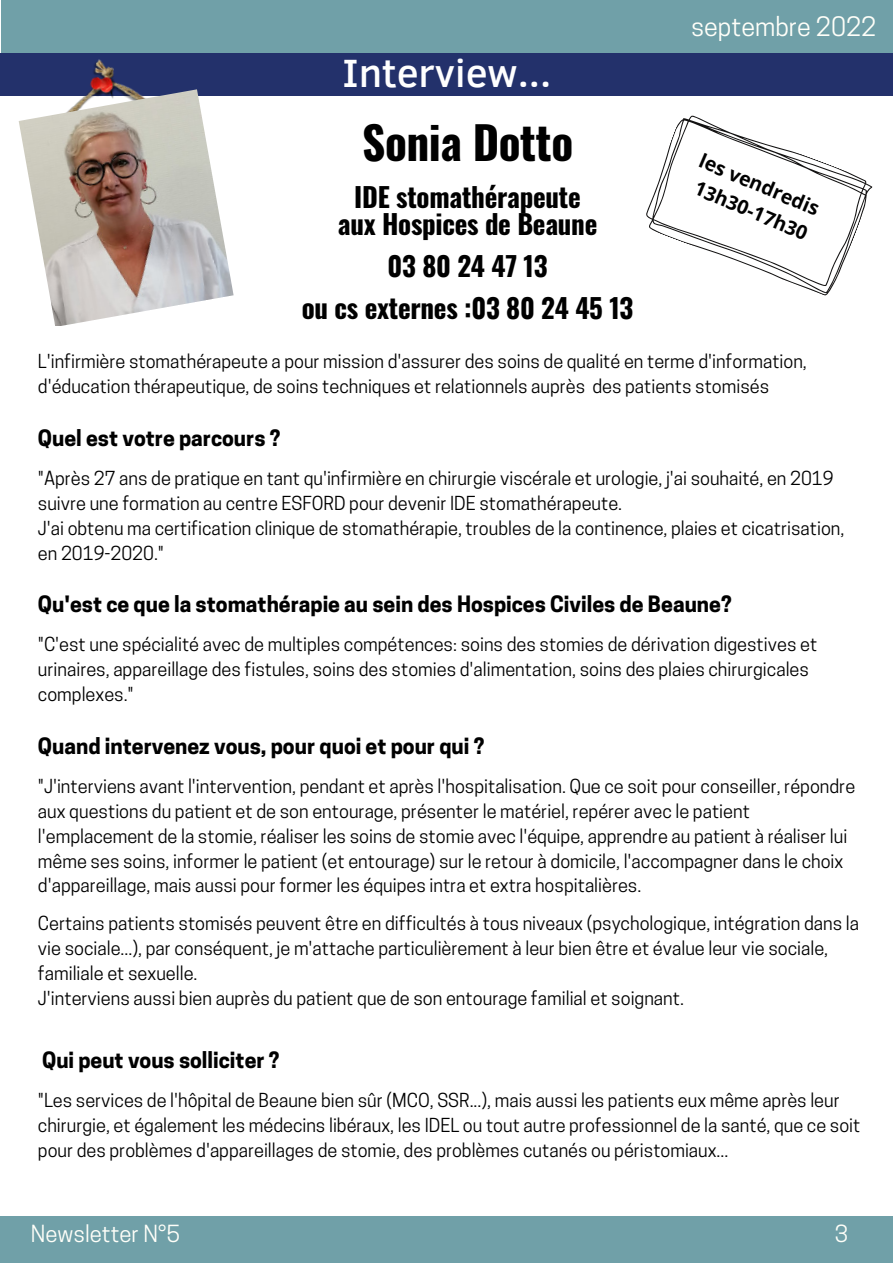
<style>
.page{position:relative;width:893px;height:1264px;background:#fff}
.page>*{position:absolute;margin:0;border:0;box-sizing:border-box;transform-origin:0 0}
.t1{font:700 45.3px "Oswald";letter-spacing:-.01em;color:#000}
.t2{font:500 40.5px "Clear Sans";color:#fff}
.t3{font:700 27px/27px "Oswald";letter-spacing:-.01em;color:#000;text-align:center}
.t4{font:25.2px "Cooper Hewitt";color:#fffff9}
.t5{font:22.2px "Cooper Hewitt";color:#fffff9}
.t6{font:700 21.15px "Cooper Hewitt";color:#000}
.t7{font:700 19.5px/27px "Open Sans";color:#000;text-align:center}
.t8{font:18.15px/24.9px "Cooper Hewitt";color:#000}
</style>
<div class="page">
<div style="left:1px;top:0;width:891px;height:53px;background:#70a0a8"></div>
<div style="left:0;top:1216px;width:892px;height:46px;background:#70a0a8"></div>
<div style="left:0;top:53px;width:892px;height:42px;background:#23316b"></div>
<img style="left:90px;top:59px;width:42px;height:30px">
<img style="left:19px;top:89px;width:214px;height:237px">
<svg style="left:646px;top:116px;width:226px;height:179px"></svg>
<h2 class="t2" style="left:342px;top:44px;width:210px">Interview...</h2>
<h1 class="t1" style="left:362px;top:119px;width:212px">Sonia Dotto</h1>
<h3 class="t3" style="left:338px;top:186px;width:261px">IDE stomathérapeute aux Hospices de Beaune</h3>
<h3 class="t3" style="left:302px;top:247px;width:333px;line-height:41.5px">03 80 24 47 13<br>ou cs externes :03 80 24 45 13</h3>
<h3 class="t4" style="left:691px;top:11px;width:187px">septembre 2022</h3>
<p class="t7" style="left:705px;top:147px;width:130px;rotate:23deg">les vendredis<br>13h30-17h30</p>
<p class="t8" style="left:38px;top:349px;width:770px">L'infirmière stomathérapeute a pour mission d'assurer des soins de qualité en terme d'information, d'éducation thérapeutique, de soins techniques et relationnels auprès des patients stomisés</p>
<p class="t6" style="left:38px;top:425px;width:244px">Quel est votre parcours ?</p>
<p class="t8" style="left:38px;top:465px;width:807px">"Après 27 ans de pratique en tant qu'infirmière en chirurgie viscérale et urologie, j'ai souhaité, en 2019 suivre une formation au centre ESFORD pour devenir IDE stomathérapeute.<br>J'ai obtenu ma certification clinique de stomathérapie, troubles de la continence, plaies et cicatrisation, en 2019-2020."</p>
<p class="t6" style="left:38px;top:592px;width:695px">Qu'est ce que la stomathérapie au sein des Hospices Civiles de Beaune?</p>
<p class="t8" style="left:38px;top:632px;width:780px">"C'est une spécialité avec de multiples compétences: soins des stomies de dérivation digestives et urinaires, appareillage des fistules, soins des stomies d'alimentation, soins des plaies chirurgicales complexes."</p>
<p class="t6" style="left:38px;top:733px;width:448px">Quand intervenez vous, pour quoi et pour qui ?</p>
<p class="t8" style="left:38px;top:773px;width:818px">"J'interviens avant l'intervention, pendant et après l'hospitalisation. Que ce soit pour conseiller, répondre aux questions du patient et de son entourage, présenter le matériel, repérer avec le patient l'emplacement de la stomie, réaliser les soins de stomie avec l'équipe, apprendre au patient à réaliser lui même ses soins, informer le patient (et entourage) sur le retour à domicile, l'accompagner dans le choix d'appareillage, mais aussi pour former les équipes intra et extra hospitalières.</p>
<p class="t8" style="left:38px;top:910px;width:822px">Certains patients stomisés peuvent être en difficultés à tous niveaux (psychologique, intégration dans la vie sociale...), par conséquent, je m'attache particulièrement à leur bien être et évalue leur vie sociale, familiale et sexuelle.<br>J'interviens aussi bien auprès du patient que de son entourage familial et soignant.</p>
<p class="t6" style="left:42px;top:1047px;width:238px">Qui peut vous solliciter ?</p>
<p class="t8" style="left:38px;top:1087px;width:823px">"Les services de l'hôpital de Beaune bien sûr (MCO, SSR...), mais aussi les patients eux même après leur chirurgie, et également les médecins libéraux, les IDEL ou tout autre professionnel de la santé, que ce soit pour des problèmes d'appareillages de stomie, des problèmes cutanés ou péristomiaux...</p>
<p class="t5" style="left:31px;top:1220px;width:151px">Newsletter N°5</p>
<p class="t5" style="left:834px;top:1220px;width:15px">3</p>
</div>
